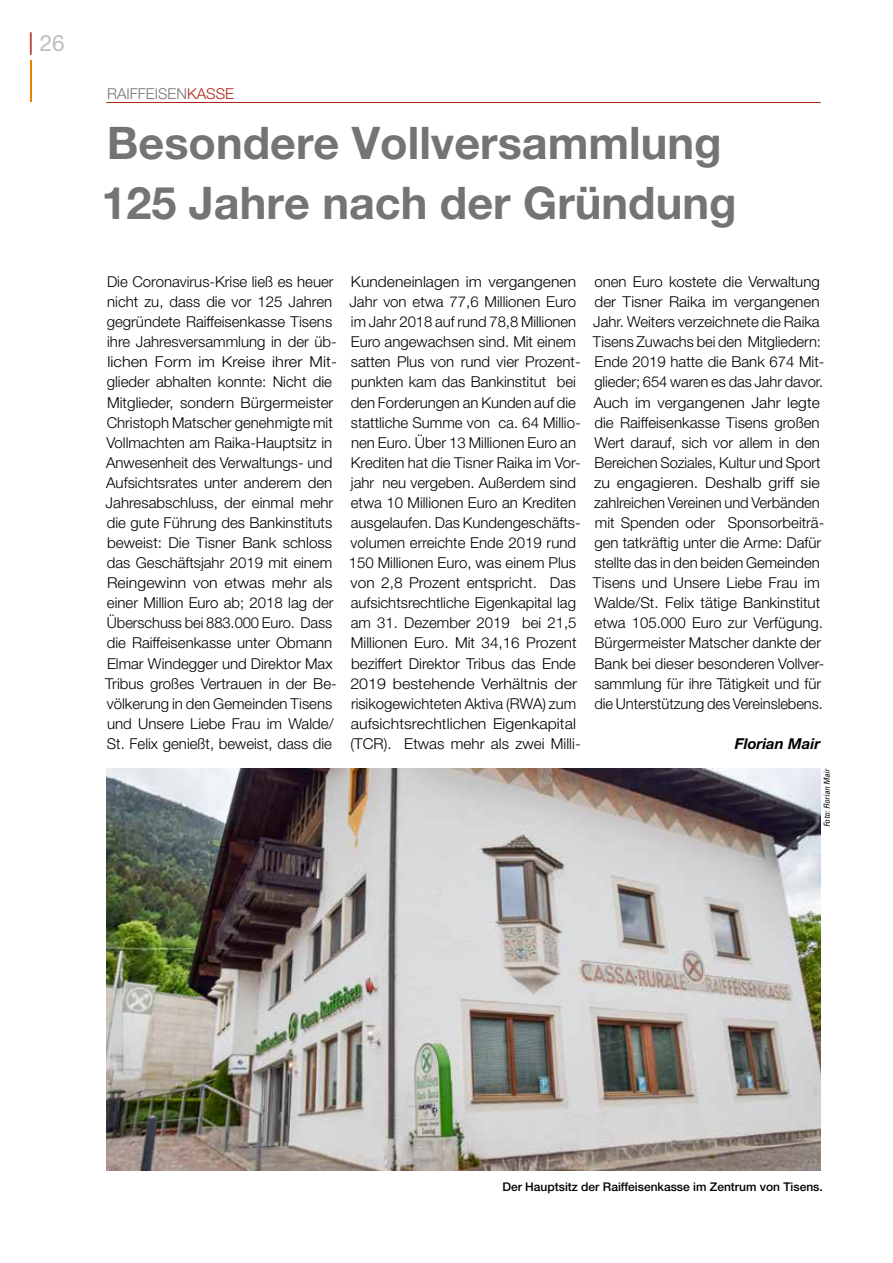
<style>
.page{position:relative;width:893px;height:1263px;background:#fff}
.page>*{position:absolute;margin:0;border:0;box-sizing:border-box;transform-origin:0 0}
.t1{font:700 45px/60px "Helvetica Neue LT Pro";color:#757474}
.t2{font:22.5px "Helvetica Neue LT Pro";color:#bebebe}
.t3{font:300 15px/20.1px "Helvetica Neue LT Pro";color:#000}
.t4{font:300 15px/20.1px "Helvetica Neue LT Pro";color:#000;scale:1.04 1}
.t5{font:300 15px "Helvetica Neue LT Pro";color:#757474}
.t6{font:italic 700 15px "Helvetica Neue LT Pro";color:#000}
.t7{font:500 12px "Helvetica Neue LT Pro";color:#000}
.t8{font:italic condensed 8.25px "Univers LT Std";color:#000}
.s1{color:#b12517}
</style>
<div class="page">
<hr style="left:106px;top:102px;width:715px;height:1px;background:#b12517">
<img style="left:106px;top:769px;width:715px;height:401px">
<hr style="left:30px;top:60px;width:2px;height:41px;background:#ef7d00">
<h2 class="t2" style="left:28px;top:30px;width:38px"><span class="s1">|</span> 26</h2>
<p class="t5" style="left:107px;top:85px;width:128px">RAIFFEISEN<span class="s1">KASSE</span></p>
<h1 class="t1" style="left:101px;top:112px;width:637px">Besondere Vollversammlung<br>125 Jahre nach der Gründung</h1>
<p class="t3" style="left:105px;top:271px;width:233px">Die Coronavirus-Krise ließ es heuer nicht zu, dass die vor 125 Jahren gegründete Raiffeisenkasse Tisens ihre Jahresversammlung in der üb&shy;lichen Form im Kreise ihrer Mit&shy;glieder abhalten konnte: Nicht die Mitglieder, sondern Bürgermeister Christoph Matscher genehmigte mit Vollmachten am Raika-Hauptsitz in Anwesenheit des Verwaltungs- und Aufsichtsrates unter anderem den Jahresabschluss, der einmal mehr die gute Führung des Bankinstituts beweist: Die Tisner Bank schloss das Geschäftsjahr 2019 mit einem Reingewinn von etwas mehr als einer Million Euro ab; 2018 lag der Überschuss bei 883.000 Euro. Dass die Raiffeisenkasse unter Obmann Elmar Windegger und Direktor Max Tribus großes Vertrauen in der Be&shy;völkerung in den Gemeinden Tisens und Unsere Liebe Frau im Walde/ St. Felix genießt, beweist, dass die</p>
<p class="t4" style="left:349px;top:271px;width:224px">Kundeneinlagen im vergangenen Jahr von etwa 77,6 Millionen Euro im Jahr 2018 auf rund 78,8 Millionen Euro angewachsen sind. Mit einem satten Plus von rund vier Prozent&shy;punkten kam das Bankinstitut bei den Forderungen an Kunden auf die stattliche Summe von ca. 64 Millio&shy;nen Euro. Über 13 Millionen Euro an Krediten hat die Tisner Raika im Vor&shy;jahr neu vergeben. Außerdem sind etwa 10 Millionen Euro an Krediten ausgelaufen. Das Kundengeschäfts&shy;volumen erreichte Ende 2019 rund 150 Millionen Euro, was einem Plus von 2,8 Prozent entspricht. Das aufsichtsrechtliche Eigenkapital lag am 31. Dezember 2019 bei 21,5<br>Millionen Euro. Mit 34,16 Prozent beziffert Direktor Tribus das Ende 2019 bestehende Verhältnis der risikogewichteten Aktiva (RWA) zum aufsichtsrechtlichen Eigenkapital (TCR). Etwas mehr als zwei Milli-</p>
<p class="t3" style="left:593px;top:271px;width:233px">onen Euro kostete die Verwaltung der Tisner Raika im vergangenen Jahr. Weiters verzeichnete die Raika Tisens Zuwachs bei den Mitgliedern:<br>Ende 2019 hatte die Bank 674 Mit&shy;glieder; 654 waren es das Jahr davor.<br>Auch im vergangenen Jahr legte die Raiffeisenkasse Tisens großen Wert darauf, sich vor allem in den Bereichen Soziales, Kultur und Sport zu engagieren. Deshalb griff sie zahlreichen Vereinen und Verbänden mit Spenden oder Sponsorbeiträ&shy;gen tatkräftig unter die Arme: Dafür stellte das in den beiden Gemeinden Tisens und Unsere Liebe Frau im Walde/St. Felix tätige Bankinstitut etwa 105.000 Euro zur Verfügung.<br>Bürgermeister Matscher dankte der Bank bei dieser besonderen Vollver&shy;sammlung für ihre Tätigkeit und für die Unterstützung des Vereinslebens.</p>
<p class="t6" style="left:735px;top:734px;width:87px">Florian Mair</p>
<p class="t8" style="left:822px;top:827px;width:60px;rotate:-90deg">Foto: Florian Mair</p>
<p class="t7" style="left:502px;top:1179px;width:322px">Der Hauptsitz der Raiffeisenkasse im Zentrum von Tisens.</p>
</div>
